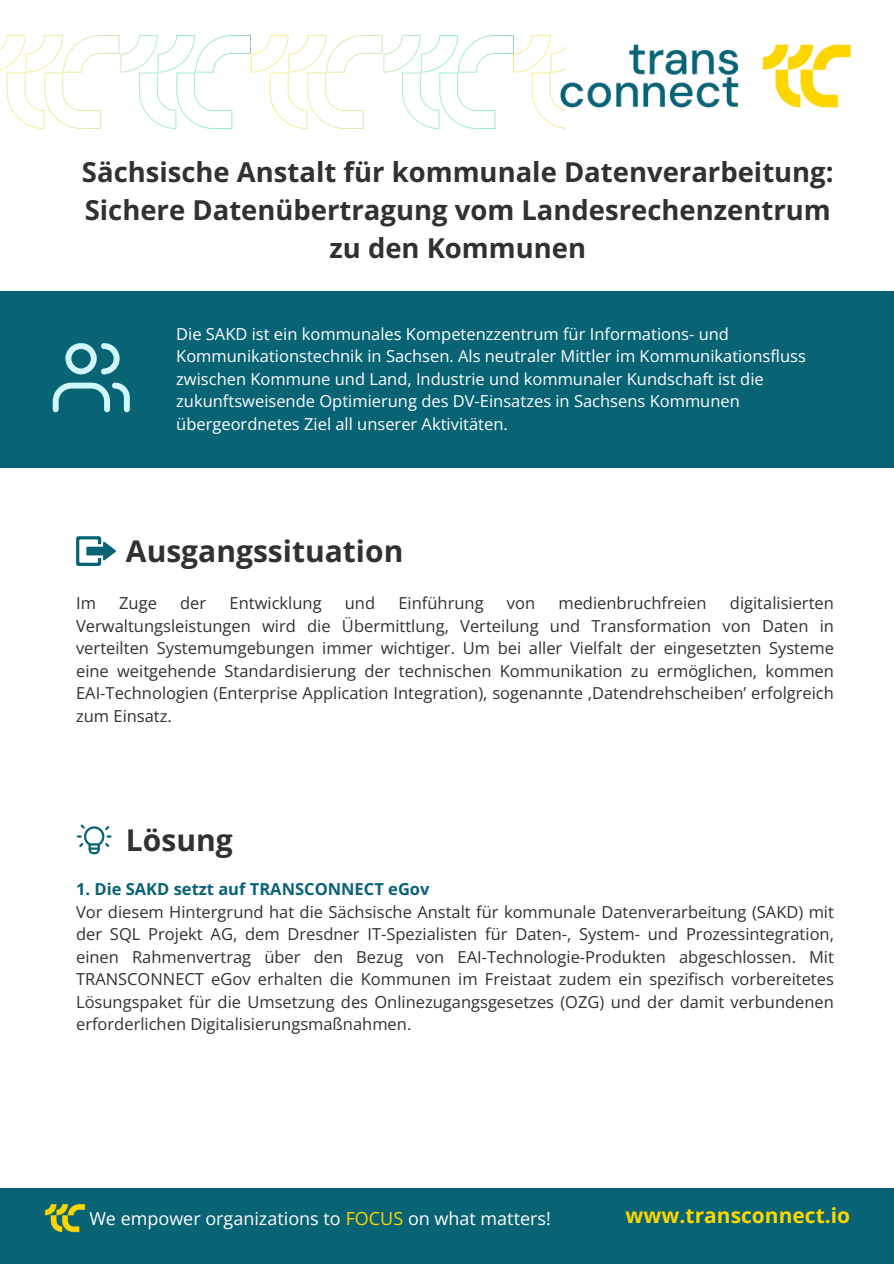
<style>
.page{position:relative;width:894px;height:1264px;background:#fff}
.page>*{position:absolute;margin:0;border:0;box-sizing:border-box;transform-origin:0 0}
.t1{font:700 30px "Open Sans";color:#303132}
.t2{font:700 27.45px/38.1px "Open Sans";color:#303132;text-align:center}
.t3{font:700 21px "Open Sans";color:#fdd600}
.t4{font:18px "Open Sans";color:#fff}
.t5{font:16.5px/22.5px "Open Sans";color:#303132;text-align:justify}
.t6{font:16.5px/22.5px "Open Sans";color:#fff}
.t7{font:700 16.5px "Open Sans";color:#086375}
.s1{color:#fdd600}
</style>
<div class="page">
<div style="left:0;top:292px;width:893px;height:176px;background:#086375"></div>
<svg style="left:76px;top:536px;width:40px;height:29px"></svg>
<div style="left:0;top:1188px;width:893px;height:75px;background:#086375"></div>
<img style="left:0;top:35px;width:565px;height:93px">
<img style="left:558px;top:42px;width:293px;height:68px">
<img style="left:44px;top:1204px;width:42px;height:29px">
<svg style="left:77px;top:824px;width:34px;height:30px"></svg>
<svg style="left:65px;top:343px;width:55px;height:31px"></svg>
<svg style="left:53px;top:382px;width:77px;height:30px"></svg>
<p class="t2" style="left:82px;top:152px;width:753px">Sächsische Anstalt für kommunale Datenverarbeitung:<br>Sichere Datenübertragung vom Landesrechenzentrum zu den Kommunen</p>
<p class="t6" style="left:176px;top:322px;width:631px">Die SAKD ist ein kommunales Kompetenzzentrum für Informations- und Kommunikationstechnik in Sachsen. Als neutraler Mittler im Kommunikationsfluss zwischen Kommune und Land, Industrie und kommunaler Kundschaft ist die zukunftsweisende Optimierung des DV-Einsatzes in Sachsens Kommunen übergeordnetes Ziel all unserer Aktivitäten.</p>
<p class="t1" style="left:126px;top:529px;width:279px">Ausgangssituation</p>
<p class="t5" style="left:76px;top:591px;width:21px">Im</p>
<p class="t5" style="left:119px;top:591px;width:39px">Zuge</p>
<p class="t5" style="left:180px;top:591px;width:28px">der</p>
<p class="t5" style="left:229px;top:591px;width:93px">Entwicklung</p>
<p class="t5" style="left:345px;top:591px;width:32px">und</p>
<p class="t5" style="left:398px;top:591px;width:87px">Einführung</p>
<p class="t5" style="left:506px;top:591px;width:30px">von</p>
<p class="t5" style="left:558px;top:591px;width:150px">medienbruchfreien</p>
<p class="t5" style="left:76px;top:591px;width:759px;text-indent:653px">digitalisierten Verwaltungsleistungen wird die Übermittlung, Verteilung und Transformation von Daten in verteilten Systemumgebungen immer wichtiger. Um bei aller Vielfalt der eingesetzten Systeme eine weitgehende Standardisierung der technischen Kommunikation zu ermöglichen, kommen EAI-Technologien (Enterprise Application Integration), sogenannte ‚Datendrehscheiben’ erfolgreich zum Einsatz.</p>
<h1 class="t1" style="left:126px;top:818px;width:108px">Lösung</h1>
<p class="t7" style="left:76px;top:877px;width:355px">1. Die SAKD setzt auf TRANSCONNECT eGov</p>
<p class="t5" style="left:76px;top:900px;width:759px">Vor diesem Hintergrund hat die Sächsische Anstalt für kommunale Datenverarbeitung (SAKD) mit der SQL Projekt AG, dem Dresdner IT-Spezialisten für Daten-, System- und Prozessintegration, einen Rahmenvertrag über den Bezug von EAI-Technologie-Produkten abgeschlossen. Mit TRANSCONNECT eGov erhalten die Kommunen im Freistaat zudem ein spezifisch vorbereitetes Lösungspaket für die Umsetzung des Onlinezugangsgesetzes (OZG) und der damit verbundenen erforderlichen Digitalisierungsmaßnahmen.</p>
<p class="t4" style="left:89px;top:1205px;width:463px">We empower organizations to <span class="s1">FOCUS</span> on what matters!</p>
<h1 class="t3" style="left:625px;top:1200px;width:226px">www.transconnect.io</h1>
</div>
